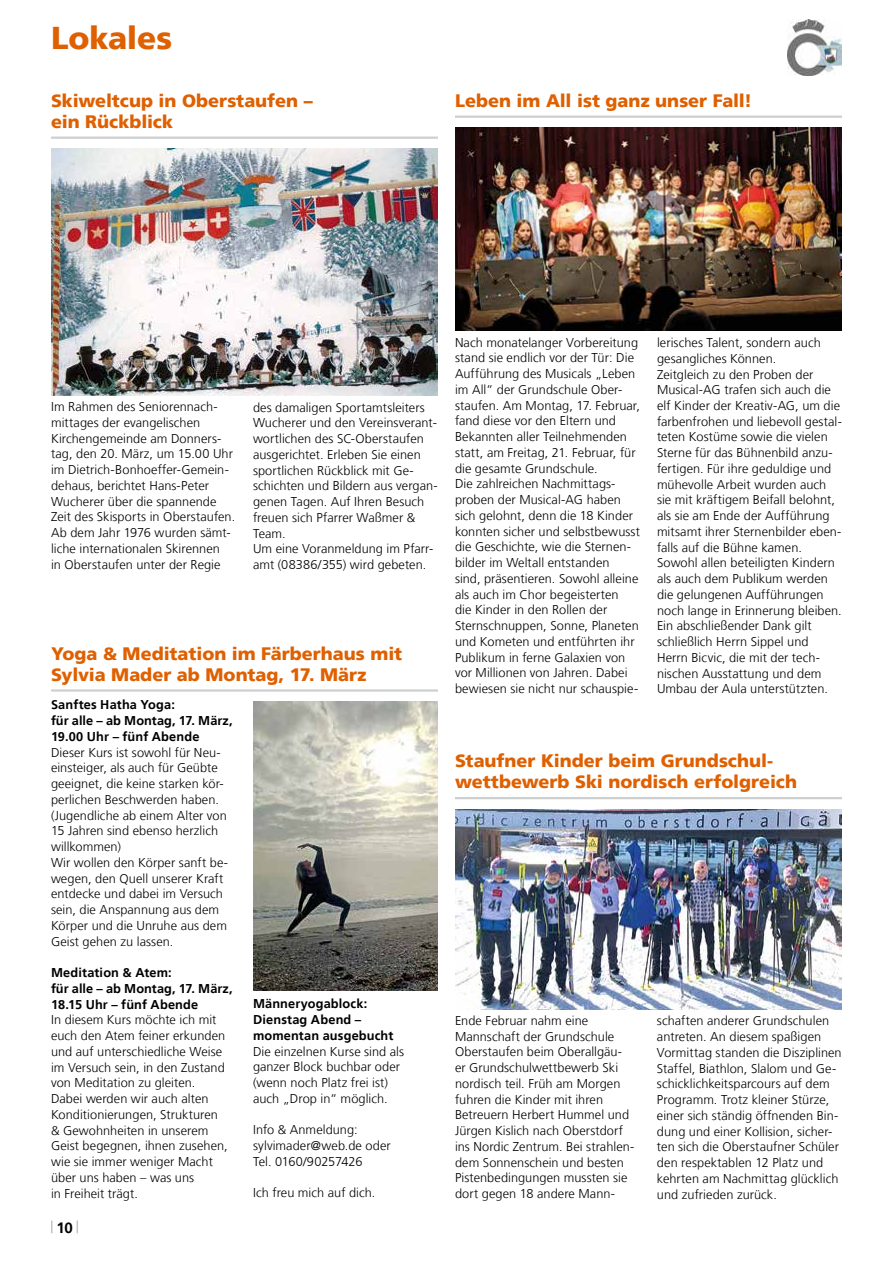
<style>
.page{position:relative;width:893px;height:1263px;background:#fff}
.page>*{position:absolute;margin:0;border:0;box-sizing:border-box;transform-origin:0 0}
.t1{font:900 31.5px "Frutiger LT";letter-spacing:-.005em;color:#df6000}
.t2{font:900 18px/21px "Frutiger LT";color:#df6000}
.t3{font:700 15px "Frutiger LT";color:#000}
.t4{font:300 12.75px/15.8px "Frutiger LT";letter-spacing:.005em;color:#000}
.t5{font:700 12.75px/15.8px "Frutiger LT";letter-spacing:.01em;color:#000}
</style>
<div class="page">
<svg style="left:51px;top:1220px;width:2px;height:13px"></svg>
<svg style="left:77px;top:1220px;width:1px;height:13px"></svg>
<img style="left:788px;top:20px;width:54px;height:55px">
<hr style="left:51px;top:137px;width:387px;height:2px;background:#cecfcf">
<img style="left:51px;top:149px;width:387px;height:246px">
<hr style="left:51px;top:689px;width:387px;height:3px;background:#cecfcf">
<img style="left:253px;top:702px;width:185px;height:289px">
<hr style="left:455px;top:116px;width:387px;height:2px;background:#cecfcf">
<img style="left:455px;top:128px;width:387px;height:203px">
<hr style="left:455px;top:797px;width:387px;height:2px;background:#cecfcf">
<img style="left:455px;top:810px;width:387px;height:199px">
<h1 class="t1" style="left:51px;top:19px;width:123px">Lokales</h1>
<h2 class="t2" style="left:51px;top:90px;width:263px">Skiweltcup in Oberstaufen – ein Rückblick</h2>
<h2 class="t2" style="left:455px;top:90px;width:299px">Leben im All ist ganz unser Fall!</h2>
<p class="t4" style="left:51px;top:399px;width:186px">Im Rahmen des Seniorennach&shy;mittages der evangelischen<br>Kirchengemeinde am Donners&shy;tag, den 20. März, um 15.00 Uhr im Dietrich-Bonhoeffer-Gemein&shy;dehaus, berichtet Hans-Peter<br>Wucherer über die spannende<br>Zeit des Skisports in Oberstaufen.<br>Ab dem Jahr 1976 wurden sämt&shy;liche internationalen Skirennen<br>in Oberstaufen unter der Regie</p>
<p class="t4" style="left:253px;top:399px;width:186px">des damaligen Sportamtsleiters<br>Wucherer und den Vereinsverant&shy;wortlichen des SC-Oberstaufen ausgerichtet. Erleben Sie einen sportlichen Rückblick mit Ge&shy;schichten und Bildern aus vergan&shy;genen Tagen. Auf Ihren Besuch freuen sich Pfarrer Waßmer &amp;<br>Team.<br>Um eine Voranmeldung im Pfarr&shy;amt (08386/355) wird gebeten.</p>
<h2 class="t2" style="left:51px;top:643px;width:353px">Yoga &amp; Meditation im Färberhaus mit<br>Sylvia Mader ab Montag, 17. März</h2>
<p class="t5" style="left:51px;top:697px;width:183px">Sanftes Hatha Yoga:<br>für alle – ab Montag, 17. März,<br>19.00 Uhr – fünf Abende</p>
<p class="t4" style="left:51px;top:744px;width:179px">Dieser Kurs ist sowohl für Neu&shy;einsteiger, als auch für Geübte geeignet, die keine starken kör&shy;perlichen Beschwerden haben. (Jugendliche ab einem Alter von<br>15 Jahren sind ebenso herzlich willkommen)<br>Wir wollen den Körper sanft be&shy;wegen, den Quell unserer Kraft entdecke und dabei im Versuch sein, die Anspannung aus dem<br>Körper und die Unruhe aus dem<br>Geist gehen zu lassen.</p>
<p class="t5" style="left:51px;top:965px;width:183px">Meditation &amp; Atem:<br>für alle – ab Montag, 17. März,<br>18.15 Uhr – fünf Abende</p>
<p class="t4" style="left:51px;top:1012px;width:178px">In diesem Kurs möchte ich mit euch den Atem feiner erkunden und auf unterschiedliche Weise im Versuch sein, in den Zustand von Meditation zu gleiten.<br>Dabei werden wir auch alten<br>Konditionierungen, Strukturen &amp; Gewohnheiten in unserem<br>Geist begegnen, ihnen zusehen, wie sie immer weniger Macht über uns haben – was uns<br>in Freiheit trägt.</p>
<p class="t5" style="left:253px;top:996px;width:142px">Männeryogablock:<br>Dienstag Abend – momentan ausgebucht</p>
<p class="t4" style="left:253px;top:1043px;width:153px">Die einzelnen Kurse sind als ganzer Block buchbar oder (wenn noch Platz frei ist) auch „Drop in“ möglich.</p>
<p class="t4" style="left:253px;top:1122px;width:139px">Info &amp; Anmeldung: sylvimader@web.de oder<br>Tel. 0160/90257426</p>
<p class="t4" style="left:253px;top:1185px;width:124px">Ich freu mich auf dich.</p>
<p class="t3" style="left:56px;top:1218px;width:18px">10</p>
<p class="t4" style="left:455px;top:334px;width:186px">Nach monatelanger Vorbereitung stand sie endlich vor der Tür: Die<br>Aufführung des Musicals „Leben im All“ der Grundschule Ober&shy;staufen. Am Montag, 17. Februar, fand diese vor den Eltern und<br>Bekannten aller Teilnehmenden statt, am Freitag, 21. Februar, für die gesamte Grundschule.<br>Die zahlreichen Nachmittags&shy;proben der Musical-AG haben sich gelohnt, denn die 18 Kinder konnten sicher und selbstbewusst die Geschichte, wie die Sternen&shy;bilder im Weltall entstanden<br>sind, präsentieren. Sowohl alleine als auch im Chor begeisterten<br>die Kinder in den Rollen der<br>Sternschnuppen, Sonne, Planeten und Kometen und entführten ihr<br>Publikum in ferne Galaxien von vor Millionen von Jahren. Dabei bewiesen sie nicht nur schauspie-</p>
<p class="t4" style="left:657px;top:335px;width:186px">lerisches Talent, sondern auch gesangliches Können.<br>Zeitgleich zu den Proben der<br>Musical-AG trafen sich auch die elf Kinder der Kreativ-AG, um die farbenfrohen und liebevoll gestal&shy;teten Kostüme sowie die vielen<br>Sterne für das Bühnenbild anzu&shy;fertigen. Für ihre geduldige und mühevolle Arbeit wurden auch sie mit kräftigem Beifall belohnt, als sie am Ende der Aufführung mitsamt ihrer Sternenbilder eben&shy;falls auf die Bühne kamen.<br>Sowohl allen beteiligten Kindern als auch dem Publikum werden die gelungenen Aufführungen noch lange in Erinnerung bleiben.<br>Ein abschließender Dank gilt schließlich Herrn Sippel und<br>Herrn Bicvic, die mit der tech&shy;nischen Ausstattung und dem<br>Umbau der Aula unterstützten.</p>
<h2 class="t2" style="left:455px;top:751px;width:344px">Staufner Kinder beim Grundschul&shy;wettbewerb Ski nordisch erfolgreich</h2>
<p class="t4" style="left:455px;top:1013px;width:181px">Ende Februar nahm eine<br>Mannschaft der Grundschule<br>Oberstaufen beim Oberallgäu&shy;er Grundschulwettbewerb Ski nordisch teil. Früh am Morgen fuhren die Kinder mit ihren<br>Betreuern Herbert Hummel und<br>Jürgen Kislich nach Oberstdorf ins Nordic Zentrum. Bei strahlen&shy;dem Sonnenschein und besten<br>Pistenbedingungen mussten sie dort gegen 18 andere Mann-</p>
<p class="t4" style="left:657px;top:1013px;width:186px">schaften anderer Grundschulen antreten. An diesem spaßigen<br>Vormittag standen die Disziplinen<br>Staffel, Biathlon, Slalom und Ge&shy;schicklichkeitsparcours auf dem<br>Programm. Trotz kleiner Stürze, einer sich ständig öffnenden Bin&shy;dung und einer Kollision, sicher&shy;ten sich die Oberstaufner Schüler den respektablen 12 Platz und kehrten am Nachmittag glücklich und zufrieden zurück.</p>
</div>
